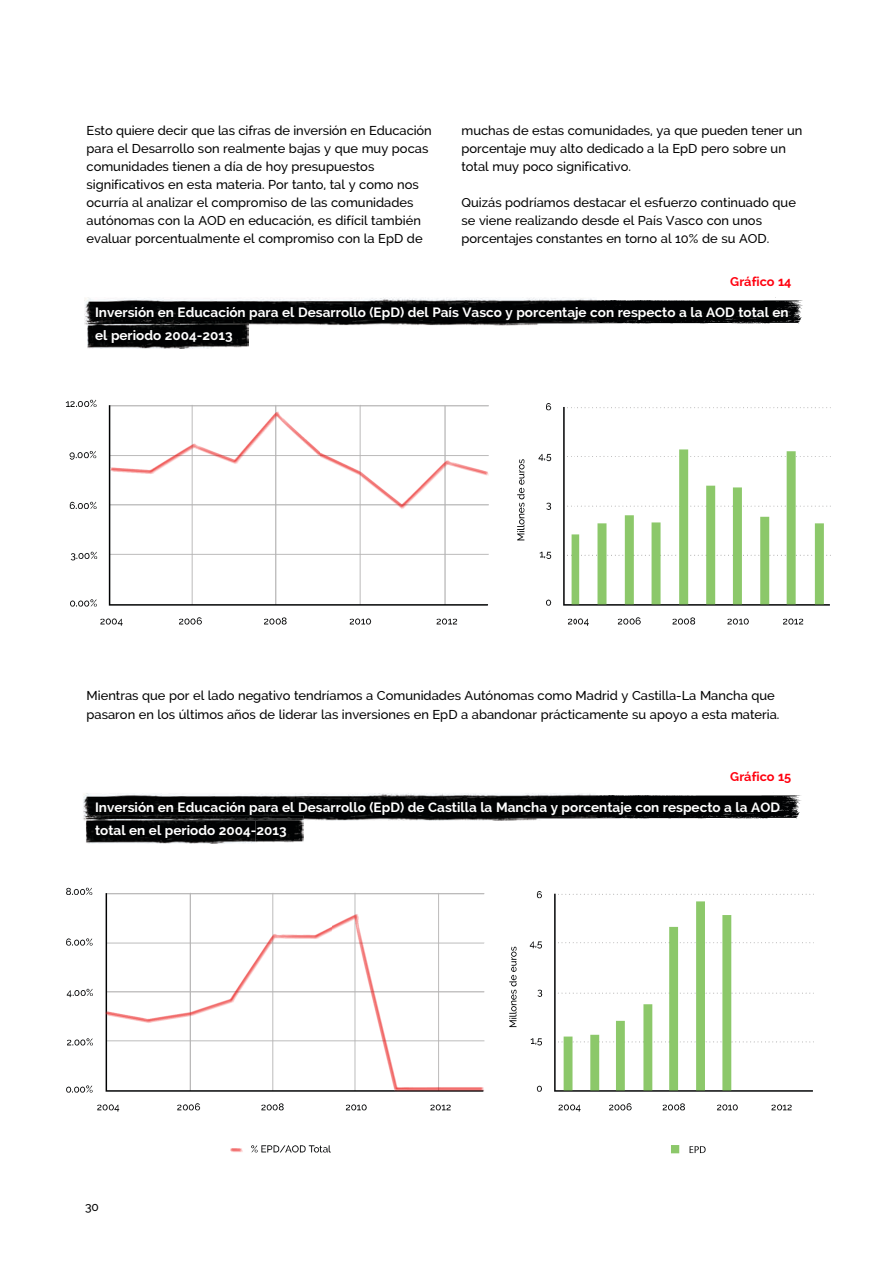
<style>
.page{position:relative;width:891px;height:1262px;background:#fff}
.page>*{position:absolute;margin:0;border:0;box-sizing:border-box;transform-origin:0 0}
.t1{font:700 13.5px/22.5px "Raleway";color:#fff}
.t2{font:500 12.9px/18px "Raleway";color:#000}
.t3{font:700 12.75px "Raleway";color:#ff000f}
.t4{font:500 12px "Raleway";color:#000}
</style>
<div class="page">
<img style="left:87px;top:325px;width:162px;height:23px">
<img style="left:84px;top:297px;width:719px;height:28px">
<img style="left:66px;top:399px;width:764px;height:227px">
<img style="left:86px;top:821px;width:218px;height:23px">
<img style="left:83px;top:793px;width:718px;height:28px">
<img style="left:66px;top:887px;width:748px;height:267px">
<p class="t2" style="left:87px;top:121px;width:347px">Esto quiere decir que las cifras de inversión en Educación para el Desarrollo son realmente bajas y que muy pocas comunidades tienen a día de hoy presupuestos significativos en esta materia. Por tanto, tal y como nos ocurría al analizar el compromiso de las comunidades autónomas con la AOD en educación, es difícil también evaluar porcentualmente el compromiso con la EpD de</p>
<p class="t2" style="left:461px;top:121px;width:342px">muchas de estas comunidades, ya que pueden tener un porcentaje muy alto dedicado a la EpD pero sobre un total muy poco significativo.</p>
<p class="t2" style="left:461px;top:193px;width:336px">Quizás podríamos destacar el esfuerzo continuado que se viene realizando desde el País Vasco con unos porcentajes constantes en torno al 10% de su AOD.</p>
<p class="t3" style="left:730px;top:274px;width:63px">Gráfico 14</p>
<p class="t1" style="left:95px;top:301px;width:695px">Inversión en Educación para el Desarrollo (EpD) del País Vasco y porcentaje con respecto a la AOD total en el periodo 2004-2013</p>
<p class="t2" style="left:87px;top:686px;width:694px;line-height:18.5px">Mientras que por el lado negativo tendríamos a Comunidades Autónomas como Madrid y Castilla-La Mancha que pasaron en los últimos años de liderar las inversiones en EpD a abandonar prácticamente su apoyo a esta materia.</p>
<p class="t3" style="left:730px;top:769px;width:63px">Gráfico 15</p>
<p class="t1" style="left:95px;top:796px;width:686px">Inversión en Educación para el Desarrollo (EpD) de Castilla la Mancha y porcentaje con respecto a la AOD total en el periodo 2004-2013</p>
<p class="t4" style="left:85px;top:1200px;width:15px">30</p>
</div>
